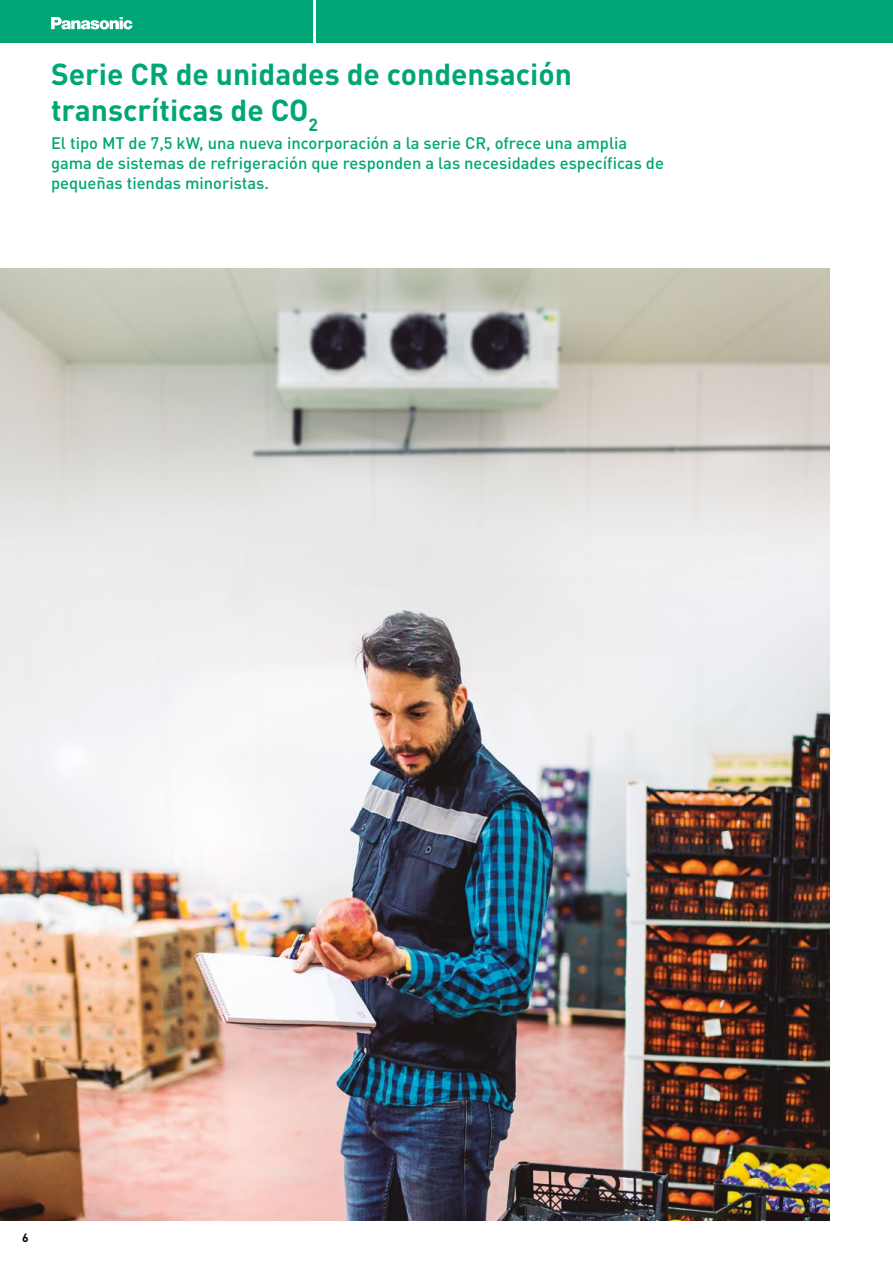
<style>
.page{position:relative;width:893px;height:1263px;background:#fff}
.page>*{position:absolute;margin:0;border:0;box-sizing:border-box;transform-origin:0 0}
.t1{font:700 30px/36px "DIN Pro";color:#00a676}
.t2{font:500 16.5px/19.8px "DIN Pro";color:#00a676}
.t3{font:700 12px "DIN Pro";color:#000}
</style>
<div class="page">
<img style="left:0;top:269px;width:829px;height:951px">
<div style="left:317px;top:0;width:576px;height:43px;background:#00a676"></div>
<div style="left:0;top:0;width:313px;height:43px;background:#00a676"></div>
<svg style="left:51px;top:17px;width:81px;height:13px"></svg>
<h1 class="t1" style="left:51px;top:53px;width:522px">Serie CR de unidades de condensación transcríticas de CO<sub>2</sub></h1>
<p class="t2" style="left:51px;top:132px;width:614px">El tipo MT de 7,5 kW, una nueva incorporación a la serie CR, ofrece una amplia gama de sistemas de refrigeración que responden a las necesidades específicas de pequeñas tiendas minoristas.</p>
<p class="t3" style="left:22px;top:1227px;width:8px">6</p>
</div>
